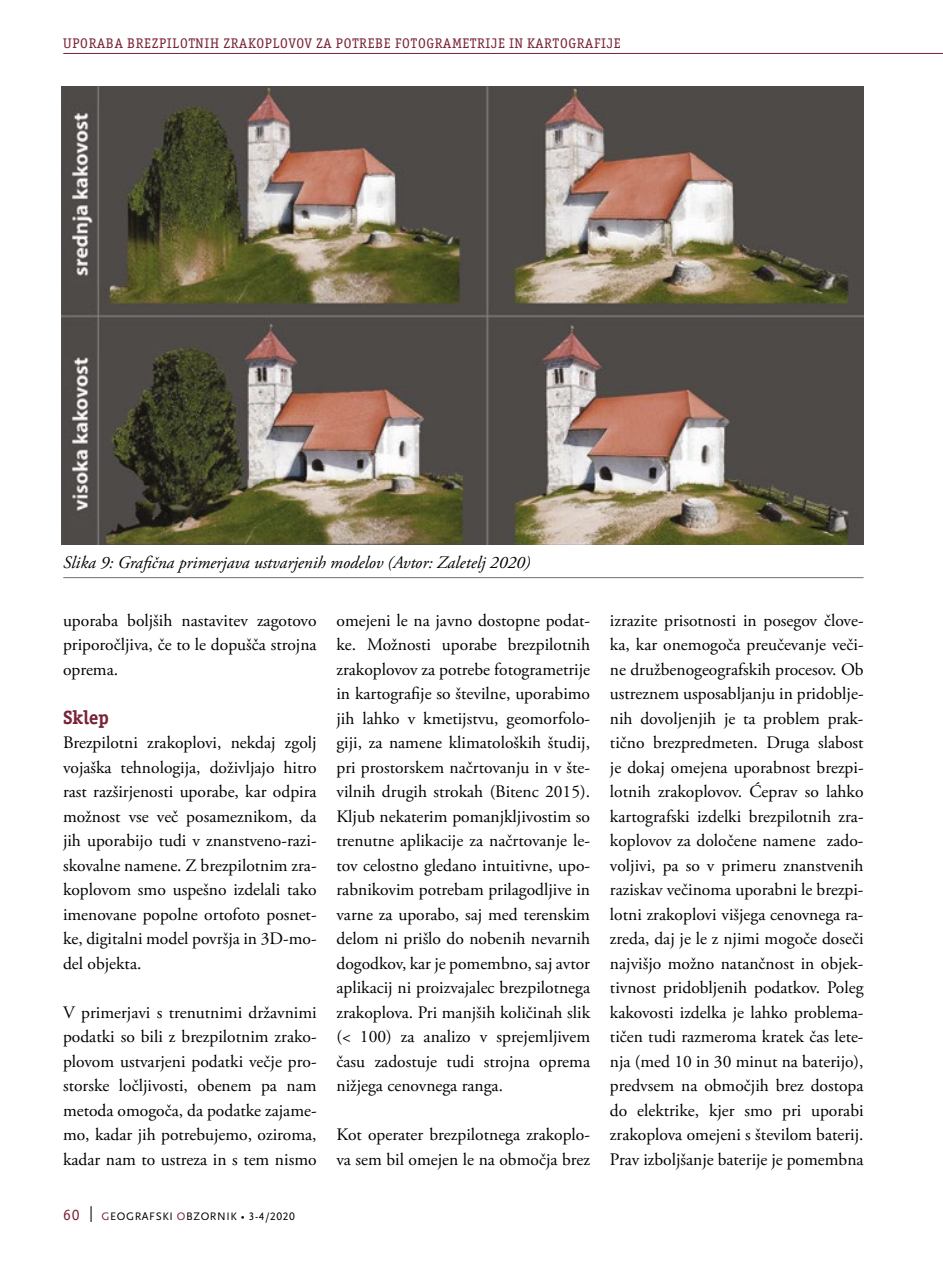
<style>
.page{position:relative;width:943px;height:1270px;background:#fff}
.page>*{position:absolute;margin:0;border:0;box-sizing:border-box;transform-origin:0 0}
.t1{font:700 19.25px "Officina Ser Itc TEE";color:#782236}
.t2{font:17.5px/24.5px "Adobe Garamond Pro";color:#000;text-align:justify}
.t3{font:italic 17.5px "Adobe Garamond Pro";color:#000}
.t4{font:14px "Officina Ser Itc TEE";letter-spacing:.05em;color:#782236}
.t5{font:11.38px "AE Scala Sans";letter-spacing:.05em;color:#000}
.s1{font-family:"Officina Ser Itc TEE";font-size:15.75px;color:#782236}
.s2{color:#782236}
.s3{font-family:"AE Scala Sans SC"}
</style>
<div class="page">
<hr style="left:63px;top:53px;width:880px;height:1px;background:#782236">
<img style="left:62px;top:87px;width:801px;height:458px">
<hr style="left:63px;top:577px;width:800px;height:1px;background:#706f6f">
<p class="t4" style="left:63px;top:35px;width:558px">UPORABA BREZPILOTNIH ZRAKOPLOVOV ZA POTREBE FOTOGRAMETRIJE IN KARTOGRAFIJE</p>
<p class="t3" style="left:63px;top:551px;width:469px">Slika 9: Grafična primerjava ustvarjenih modelov (Avtor: Zaletelj 2020)</p>
<p class="t2" style="left:63px;top:609px;width:255px">uporaba boljših nastavitev zagotovo priporočljiva, če to le dopušča strojna oprema.</p>
<p class="t1" style="left:63px;top:705px;width:47px">Sklep</p>
<p class="t2" style="left:63px;top:731px;width:255px">Brezpilotni zrakoplovi, nekdaj zgolj vojaška tehnologija, doživljajo hitro rast razširjenosti uporabe, kar odpira možnost vse več posameznikom, da jih uporabijo tudi v znanstveno-razi&shy;skovalne namene. Z brezpilotnim zra&shy;koplovom smo uspešno izdelali tako imenovane popolne ortofoto posnet&shy;ke, digitalni model površja in 3D-mo&shy;del objekta.</p>
<p class="t2" style="left:63px;top:1001px;width:255px">V primerjavi s trenutnimi državnimi podatki so bili z brezpilotnim zrako&shy;plovom ustvarjeni podatki večje pro&shy;storske ločljivosti, obenem pa nam metoda omogoča, da podatke zajame&shy;mo, kadar jih potrebujemo, oziroma, kadar nam to ustreza in s tem nismo</p>
<p class="t5" style="left:63px;top:1210px;width:233px"><span class="s1">60</span> <sup>|</sup> <span class="s2">G</span>EOGRAFSKI <span class="s2">O</span>BZORNIK • <span class="s3">3-4/2020</span></p>
<p class="t2" style="left:336px;top:609px;width:255px">omejeni le na javno dostopne podat&shy;ke. Možnosti uporabe brezpilotnih zrakoplovov za potrebe fotogrametrije in kartografije so številne, uporabimo jih lahko v kmetijstvu, geomorfolo&shy;giji, za namene klimatoloških študij, pri prostorskem načrtovanju in v šte&shy;vilnih drugih strokah (Bitenc 2015).<br>Kljub nekaterim pomanjkljivostim so trenutne aplikacije za načrtovanje le&shy;tov celostno gledano intuitivne, upo&shy;rabnikovim potrebam prilagodljive in varne za uporabo, saj med terenskim delom ni prišlo do nobenih nevarnih dogodkov, kar je pomembno, saj avtor aplikacij ni proizvajalec brezpilotnega zrakoplova. Pri manjših količinah slik (&lt; 100) za analizo v sprejemljivem času zadostuje tudi strojna oprema nižjega cenovnega ranga.</p>
<p class="t2" style="left:336px;top:1123px;width:255px">Kot operater brezpilotnega zrakoplo&shy;va sem bil omejen le na območja brez</p>
<p class="t2" style="left:610px;top:609px;width:255px">izrazite prisotnosti in posegov člove&shy;ka, kar onemogoča preučevanje veči&shy;ne družbenogeografskih procesov. Ob ustreznem usposabljanju in pridoblje&shy;nih dovoljenjih je ta problem prak&shy;tično brezpredmeten. Druga slabost je dokaj omejena uporabnost brezpi&shy;lotnih zrakoplovov. Ćeprav so lahko kartografski izdelki brezpilotnih zra&shy;koplovov za določene namene zado&shy;voljivi, pa so v primeru znanstvenih raziskav večinoma uporabni le brezpi&shy;lotni zrakoplovi višjega cenovnega ra&shy;zreda, daj je le z njimi mogoče doseči najvišjo možno natančnost in objek&shy;tivnost pridobljenih podatkov. Poleg kakovosti izdelka je lahko problema&shy;tičen tudi razmeroma kratek čas lete&shy;nja (med 10 in 30 minut na baterijo), predvsem na območjih brez dostopa do elektrike, kjer smo pri uporabi zrakoplova omejeni s številom baterij.<br>Prav izboljšanje baterije je pomembna</p>
</div>
